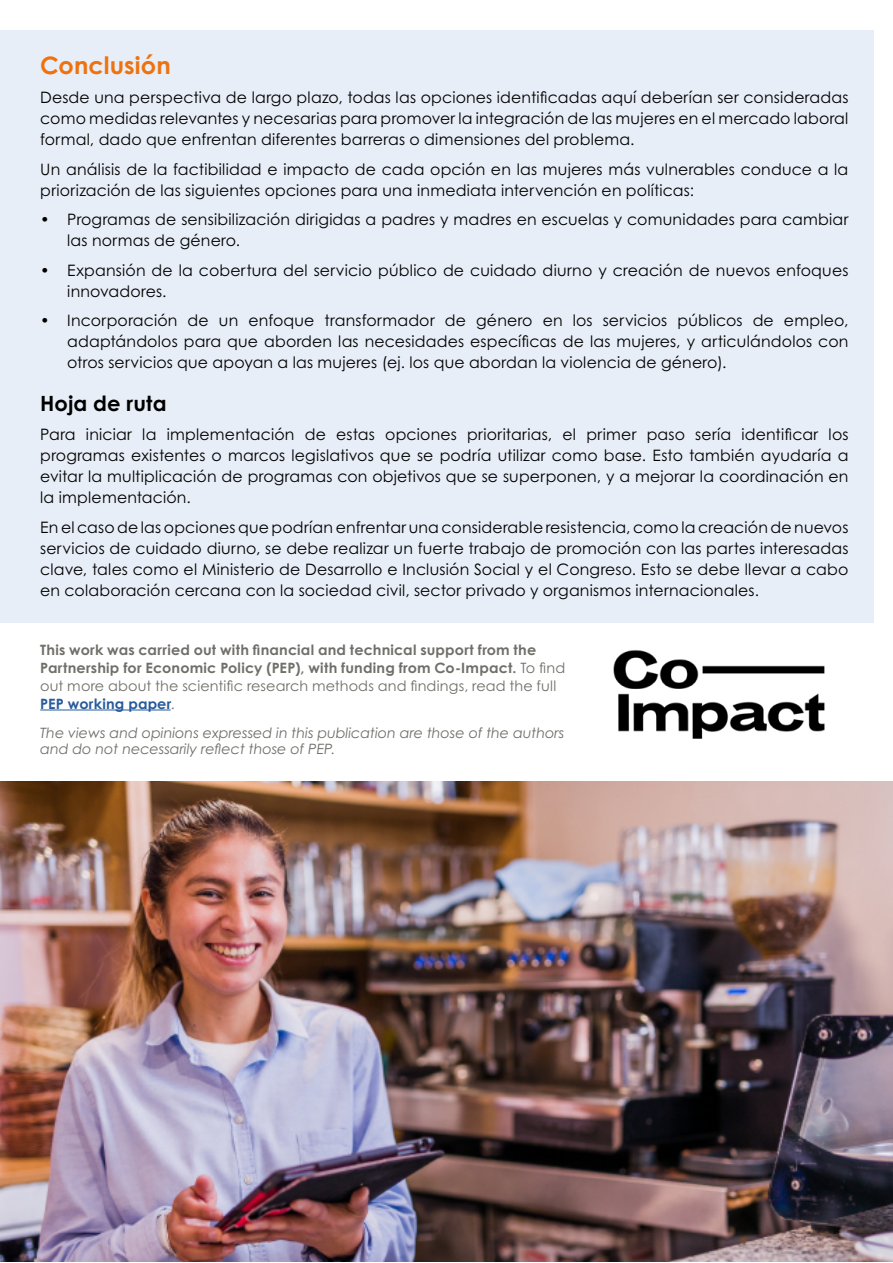
<style>
.page{position:relative;width:893px;height:1263px;background:#fff}
.page>*{position:absolute;margin:0;border:0;box-sizing:border-box;transform-origin:0 0}
.t1{font:700 24px "Century Gothic Pro";letter-spacing:.005em;color:#ee720e}
.t2{font:700 21px "Century Gothic Pro";letter-spacing:.005em;color:#000}
.t3{font:15.75px/21px "Century Gothic Pro";letter-spacing:.01em;color:#000;text-align:justify}
.t4{font:700 14.25px/18px "Century Gothic Pro";letter-spacing:.01em;color:#706f69}
.t5{font:italic 14.25px/16.5px "Century Gothic Pro";letter-spacing:-.005em;color:#706f69}
.s1{font-weight:400}
.s2{color:#275b9b}
</style>
<div class="page">
<div style="left:0;top:30px;width:874px;height:592px;background:#e8eef7"></div>
<hr style="left:40px;top:710px;width:131px;height:1px;background:#275b9b">
<img style="left:577px;top:622px;width:284px;height:117px">
<img style="left:0;top:781px;width:893px;height:480px">
<h1 class="t1" style="left:40px;top:50px;width:132px">Conclusión</h1>
<p class="t3" style="left:40px;top:87px;width:810px">Desde una perspectiva de largo plazo, todas las opciones identificadas aquí deberían ser consideradas como medidas relevantes y necesarias para promover la integración de las mujeres en el mercado laboral formal, dado que enfrentan diferentes barreras o dimensiones del problema.</p>
<p class="t3" style="left:40px;top:159px;width:810px">Un análisis de la factibilidad e impacto de cada opción en las mujeres más vulnerables conduce a la priorización de las siguientes opciones para una inmediata intervención en políticas:</p>
<p class="t3" style="left:67px;top:209px;width:783px;text-indent:-27px">• Programas de sensibilización dirigidas a padres y madres en escuelas y comunidades para cambiar las normas de género.</p>
<p class="t3" style="left:67px;top:260px;width:783px;text-indent:-27px">• Expansión de la cobertura del servicio público de cuidado diurno y creación de nuevos enfoques innovadores.</p>
<p class="t3" style="left:67px;top:310px;width:783px;text-indent:-27px">• Incorporación de un enfoque transformador de género en los servicios públicos de empleo, adaptándolos para que aborden las necesidades específicas de las mujeres, y articulándolos con otros servicios que apoyan a las mujeres (ej. los que abordan la violencia de género).</p>
<h2 class="t2" style="left:40px;top:390px;width:128px">Hoja de ruta</h2>
<p class="t3" style="left:40px;top:424px;width:810px">Para iniciar la implementación de estas opciones prioritarias, el primer paso sería identificar los programas existentes o marcos legislativos que se podría utilizar como base. Esto también ayudaría a evitar la multiplicación de programas con objetivos que se superponen, y a mejorar la coordinación en la implementación.</p>
<p class="t3" style="left:40px;top:516px;width:810px">En el caso de las opciones que podrían enfrentar una considerable resistencia, como la creación de nuevos servicios de cuidado diurno, se debe realizar un fuerte trabajo de promoción con las partes interesadas clave, tales como el Ministerio de Desarrollo e Inclusión Social y el Congreso. Esto se debe llevar a cabo en colaboración cercana con la sociedad civil, sector privado y organismos internacionales.</p>
<p class="t4" style="left:40px;top:640px;width:527px">This work was carried out with financial and technical support from the Partnership for Economic Policy (PEP), with funding from Co-Impact. <span class="s1">To find out more about the scientific research methods and findings, read the full </span><span class="s2">PEP working paper</span><span class="s1">.</span></p>
<p class="t5" style="left:40px;top:724px;width:526px">The views and opinions expressed in this publication are those of the authors and do not necessarily reflect those of PEP.</p>
</div>
